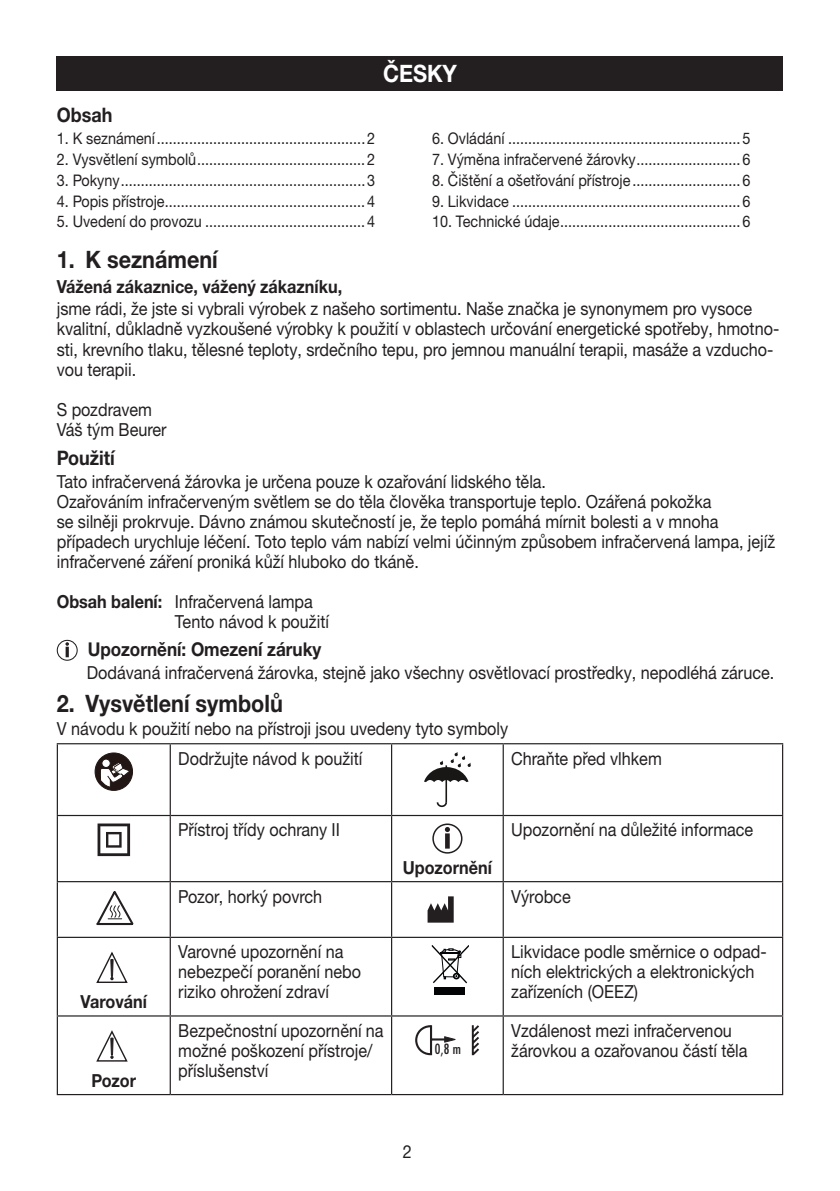
<style>
.page{position:relative;width:840px;height:1191px;background:#fff}
.page>*{position:absolute;margin:0;border:0;box-sizing:border-box;transform-origin:0 0}
.t1{font:700 24px "Helvetica Neue LTW1 G";color:#231f20;scale:.9 1}
.t2{font:700 24px "Helvetica Neue LTW1 G";color:#fff;scale:.9 1}
.t3{font:700 20px "Helvetica Neue LTW1 G";color:#231f20;scale:.9 1}
.t4{font:700 19px "Helvetica Neue LTW1 G";color:#231f20;scale:.9 1}
.t5{font:18px/20px "Helvetica Neue LTW1 G";color:#231f20;scale:.9 1}
.t6{font:700 18px "Helvetica Neue LTW1 G";color:#231f20;scale:.9 1}
.t7{font:16px "Helvetica Neue LTW1 G";color:#231f20;scale:.9 1}
.t8{font:500 14.8px "Helvetica Neue";color:#231f20}
.s1{font-weight:700}
.s2{font-family:"Futura";font-weight:400;font-stretch:condensed;font-size:13.8px}
</style>
<div class="page">
<div style="left:57px;top:57px;width:725px;height:34px;background:#231f20"></div>
<hr style="left:57px;top:743px;width:113px;height:1px;background:#231f20">
<hr style="left:57px;top:744px;width:1px;height:71px;background:#231f20">
<hr style="left:170px;top:743px;width:221px;height:1px;background:#231f20">
<hr style="left:169px;top:744px;width:2px;height:71px;background:#231f20">
<hr style="left:391px;top:743px;width:112px;height:1px;background:#231f20">
<hr style="left:391px;top:744px;width:1px;height:71px;background:#231f20">
<hr style="left:503px;top:743px;width:279px;height:1px;background:#231f20">
<hr style="left:502px;top:744px;width:1px;height:71px;background:#231f20">
<hr style="left:781px;top:744px;width:1px;height:71px;background:#231f20">
<hr style="left:57px;top:815px;width:113px;height:1px;background:#231f20">
<hr style="left:57px;top:816px;width:1px;height:65px;background:#231f20">
<hr style="left:170px;top:815px;width:221px;height:1px;background:#231f20">
<hr style="left:169px;top:816px;width:2px;height:65px;background:#231f20">
<hr style="left:391px;top:815px;width:112px;height:1px;background:#231f20">
<hr style="left:391px;top:816px;width:1px;height:65px;background:#231f20">
<hr style="left:503px;top:815px;width:279px;height:1px;background:#231f20">
<hr style="left:502px;top:816px;width:1px;height:65px;background:#231f20">
<hr style="left:781px;top:816px;width:1px;height:65px;background:#231f20">
<hr style="left:57px;top:881px;width:113px;height:1px;background:#231f20">
<hr style="left:57px;top:882px;width:1px;height:54px;background:#231f20">
<hr style="left:170px;top:881px;width:221px;height:1px;background:#231f20">
<hr style="left:169px;top:882px;width:2px;height:54px;background:#231f20">
<hr style="left:391px;top:881px;width:112px;height:1px;background:#231f20">
<hr style="left:391px;top:882px;width:1px;height:54px;background:#231f20">
<hr style="left:503px;top:881px;width:279px;height:1px;background:#231f20">
<hr style="left:502px;top:882px;width:1px;height:54px;background:#231f20">
<hr style="left:781px;top:882px;width:1px;height:54px;background:#231f20">
<hr style="left:57px;top:936px;width:113px;height:2px;background:#231f20">
<hr style="left:57px;top:938px;width:1px;height:77px;background:#231f20">
<hr style="left:170px;top:936px;width:221px;height:2px;background:#231f20">
<hr style="left:169px;top:938px;width:2px;height:77px;background:#231f20">
<hr style="left:391px;top:936px;width:112px;height:2px;background:#231f20">
<hr style="left:391px;top:938px;width:1px;height:77px;background:#231f20">
<hr style="left:503px;top:936px;width:279px;height:2px;background:#231f20">
<hr style="left:502px;top:938px;width:1px;height:77px;background:#231f20">
<hr style="left:781px;top:938px;width:1px;height:77px;background:#231f20">
<hr style="left:57px;top:1015px;width:113px;height:1px;background:#231f20">
<hr style="left:57px;top:1016px;width:1px;height:78px;background:#231f20">
<hr style="left:170px;top:1015px;width:221px;height:1px;background:#231f20">
<hr style="left:169px;top:1016px;width:2px;height:78px;background:#231f20">
<hr style="left:391px;top:1015px;width:112px;height:1px;background:#231f20">
<hr style="left:391px;top:1016px;width:1px;height:78px;background:#231f20">
<hr style="left:503px;top:1015px;width:279px;height:1px;background:#231f20">
<hr style="left:502px;top:1016px;width:1px;height:78px;background:#231f20">
<hr style="left:781px;top:1016px;width:1px;height:78px;background:#231f20">
<hr style="left:57px;top:1094px;width:113px;height:1px;background:#231f20">
<hr style="left:170px;top:1094px;width:221px;height:1px;background:#231f20">
<hr style="left:391px;top:1094px;width:112px;height:1px;background:#231f20">
<hr style="left:503px;top:1094px;width:279px;height:1px;background:#231f20">
<div style="left:95px;top:753px;width:37px;height:37px;background:#211613;border-radius:50%"></div>
<div style="left:95px;top:752px;width:38px;height:38px;border:1px solid #211613;border-radius:50%"></div>
<div style="left:102px;top:759px;width:8px;height:8px;border:1px solid #211613;border-radius:50%"></div>
<svg style="left:100px;top:761px;width:31px;height:26px"></svg>
<svg style="left:424px;top:752px;width:46px;height:55px"></svg>
<svg style="left:97px;top:823px;width:33px;height:33px"></svg>
<div style="left:432px;top:823px;width:30px;height:30px;border:2px solid #231f20;border-radius:50%"></div>
<div style="left:445px;top:833px;width:4px;height:15px;border:3px solid #231f20"></div>
<svg style="left:444px;top:827px;width:5px;height:5px"></svg>
<svg style="left:96px;top:891px;width:37px;height:34px"></svg>
<svg style="left:427px;top:896px;width:26px;height:26px"></svg>
<svg style="left:96px;top:951px;width:32px;height:32px"></svg>
<div style="left:434px;top:987px;width:31px;height:7px;background:#020405"></div>
<svg style="left:431px;top:945px;width:37px;height:38px"></svg>
<svg style="left:96px;top:1030px;width:32px;height:32px"></svg>
<svg style="left:415px;top:1025px;width:40px;height:31px"></svg>
<svg style="left:471px;top:1025px;width:8px;height:31px"></svg>
<div style="left:433px;top:1043px;width:36px;height:14px;background:#fff"></div>
<div style="left:57px;top:640px;width:21px;height:21px;border:1px solid #231f20;border-radius:50%"></div>
<svg style="left:65px;top:642px;width:4px;height:15px"></svg>
<h1 class="t2" style="left:383px;top:59px;width:83px">ČESKY</h1>
<p class="t3" style="left:57px;top:102px;width:63px">Obsah</p>
<p class="t7" style="left:57px;top:129px;width:355px">1. K seznámení ....................................................2</p>
<p class="t7" style="left:57px;top:149px;width:355px">2. Vysvětlení symbolů ..........................................2</p>
<p class="t7" style="left:57px;top:170px;width:355px">3. Pokyny .............................................................3</p>
<p class="t7" style="left:57px;top:191px;width:355px">4. Popis přístroje ..................................................4</p>
<p class="t7" style="left:57px;top:212px;width:355px">5. Uvedení do provozu ........................................4</p>
<p class="t7" style="left:432px;top:129px;width:355px">6. Ovládání ..........................................................5</p>
<p class="t7" style="left:432px;top:149px;width:355px">7. Výměna infračervené žárovky ..........................6</p>
<p class="t7" style="left:432px;top:170px;width:355px">8. Čištění a ošetřování přístroje ...........................6</p>
<p class="t7" style="left:432px;top:191px;width:355px">9. Likvidace .........................................................6</p>
<p class="t7" style="left:432px;top:212px;width:355px">10. Technické údaje .............................................6</p>
<h1 class="t1" style="left:57px;top:244px;width:180px">1. K seznámení</h1>
<p class="t6" style="left:57px;top:275px;width:318px">Vážená zákaznice, vážený zákazníku,</p>
<p class="t5" style="left:57px;top:299px;width:803px">jsme rádi, že jste si vybrali výrobek z našeho sortimentu. Naše značka je synonymem pro vysoce kvalitní, důkladně vyzkoušené výrobky k použití v oblastech určování energetické spotřeby, hmotno&shy;sti, krevního tlaku, tělesné teploty, srdečního tepu, pro jemnou manuální terapii, masáže a vzducho&shy;vou terapii.</p>
<p class="t5" style="left:57px;top:399px;width:123px">S pozdravem<br>Váš tým Beurer</p>
<p class="t3" style="left:57px;top:446px;width:66px">Použití</p>
<p class="t5" style="left:57px;top:471px;width:799px">Tato infračervená žárovka je určena pouze k ozařování lidského těla.<br>Ozařováním infračerveným světlem se do těla člověka transportuje teplo. Ozářená pokožka<br>se silněji prokrvuje. Dávno známou skutečností je, že teplo pomáhá mírnit bolesti a v mnoha případech urychluje léčení. Toto teplo vám nabízí velmi účinným způsobem infračervená lampa, jejíž infračervené záření proniká kůží hluboko do tkáně.</p>
<p class="t5" style="left:175px;top:591px;width:173px;text-indent:-118px"><span class="s1">Obsah balení:</span> Infračervená lampa<br>Tento návod k použití</p>
<p class="t4" style="left:88px;top:637px;width:261px">Upozornění: Omezení záruky</p>
<p class="t5" style="left:87px;top:662px;width:765px">Dodávaná infračervená žárovka, stejně jako všechny osvětlovací prostředky, nepodléhá záruce.</p>
<h1 class="t1" style="left:57px;top:689px;width:252px">2. Vysvětlení symbolů</h1>
<p class="t5" style="left:178px;top:714px;width:368px;line-height:29.4px;text-indent:-121px">V návodu k použití nebo na přístroji jsou uvedeny tyto symboly<br>Dodržujte návod k použití</p>
<p class="t5" style="left:511px;top:748px;width:169px">Chraňte před vlhkem</p>
<p class="t5" style="left:178px;top:820px;width:181px">Přístroj třídy ochrany II</p>
<p class="t6" style="left:403px;top:856px;width:100px">Upozornění</p>
<p class="t5" style="left:511px;top:820px;width:270px">Upozornění na důležité informace</p>
<p class="t6" style="left:80px;top:990px;width:75px">Varování</p>
<p class="t6" style="left:91px;top:1069px;width:51px">Pozor</p>
<p class="t5" style="left:178px;top:886px;width:161px">Pozor, horký povrch</p>
<p class="t5" style="left:511px;top:886px;width:68px">Výrobce</p>
<p class="t5" style="left:178px;top:941px;width:204px">Varovné upozornění na nebezpečí poranění nebo riziko ohrožení zdraví</p>
<p class="t5" style="left:511px;top:941px;width:285px">Likvidace podle směrnice o odpad&shy;ních elektrických a elektronických zařízeních (OEEZ)</p>
<p class="t5" style="left:178px;top:1020px;width:229px">Bezpečnostní upozornění na možné poškození přístroje/ příslušenství</p>
<p class="t8" style="left:434px;top:1038px;width:37px">0,<span class="s2">0,8</span> 8 <span class="s2">m</span>m</p>
<p class="t5" style="left:403px;top:1142px;width:12px">2</p>
<p class="t5" style="left:511px;top:1020px;width:264px">Vzdálenost mezi infračervenou žárovkou a ozařovanou částí těla</p>
</div>
